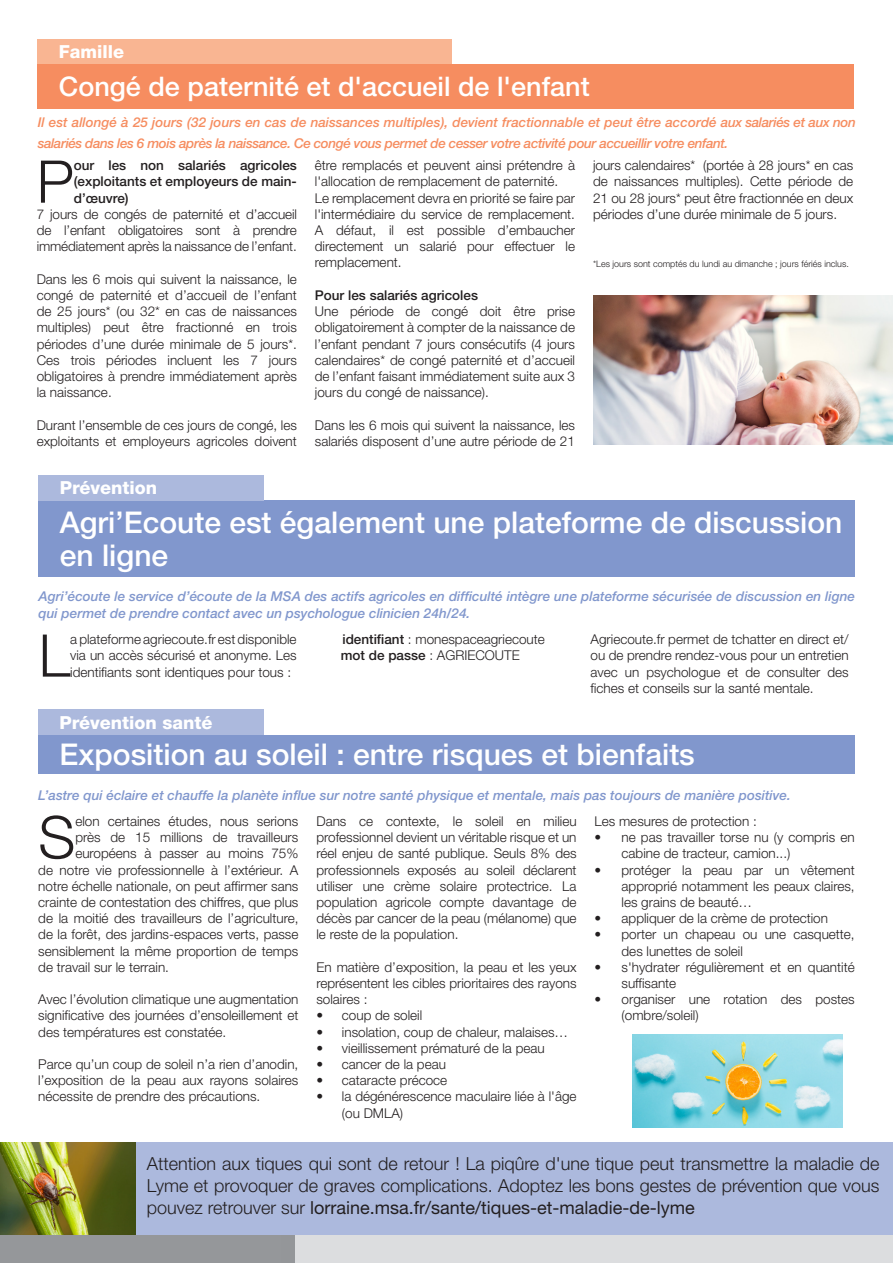
<style>
.page{position:relative;width:893px;height:1263px;background:#fff}
.page>*{position:absolute;margin:0;border:0;box-sizing:border-box;transform-origin:0 0}
.texte_article{font:300 58.95px "Helvetica Neue LT Std";color:#231f20}
.t1{font:500 30px/33px "Helvetica Neue LT Std";color:#fff}
.t2{font:500 27px "Helvetica Neue LT Std";color:#fff}
.texte_article-2{font:300 18px/21.6px "Helvetica Neue LT Std";color:#231f20;text-align:justify}
.t3{font:800 18px "Helvetica Neue LT Std";color:#fff}
.texte_article-3{font:300 13.5px/16.2px "Helvetica Neue LT Std";color:#231f20;text-align:justify}
.texte_chapeau_articl{font:italic 500 13.5px/16.5px "Helvetica Neue LT Std";color:#8197cd}
.lettrine_1er_paragra{font:italic 500 13.5px/21px "Helvetica Neue LT Std";letter-spacing:-.03em;color:#f68d60}
.t4{font:500 13.5px/16.2px "Helvetica Neue LT Std";color:#231f20;text-align:justify}
.t5{font:300 9px "Helvetica Neue LT Std";color:#231f20}
.s1{font-weight:500}
.s2{font-weight:400}
</style>
<div class="page">
<div style="left:282px;top:1234px;width:611px;height:29px;background:#dcdddf"></div>
<div style="left:0;top:1234px;width:295px;height:29px;background:#939598"></div>
<div style="left:38px;top:735px;width:817px;height:38px;background:#8197cd"></div>
<div style="left:38px;top:709px;width:226px;height:26px;background:#acb9dd"></div>
<img style="left:633px;top:1034px;width:210px;height:94px">
<div style="left:0;top:1142px;width:893px;height:92px;background:#acb9dd"></div>
<img style="left:0;top:1142px;width:135px;height:92px">
<div style="left:38px;top:39px;width:414px;height:26px;background:#f9b592"></div>
<div style="left:38px;top:65px;width:816px;height:44px;background:#f68d60"></div>
<img style="left:593px;top:296px;width:300px;height:148px">
<div style="left:39px;top:500px;width:816px;height:77px;background:#8197cd"></div>
<div style="left:39px;top:475px;width:225px;height:25px;background:#acb9dd"></div>
<p class="t3" style="left:59px;top:41px;width:67px">Famille</p>
<p class="t2" style="left:59px;top:71px;width:532px">Congé de paternité et d'accueil de l'enfant</p>
<p class="lettrine_1er_paragra" style="left:38px;top:111px;width:820px">Il est allongé à 25 jours (32 jours en cas de naissances multiples), devient fractionnable et peut être accordé aux salariés et aux non salariés dans les 6 mois après la naissance. Ce congé vous permet de cesser votre activité pour accueillir votre enfant.</p>
<p class="texte_article" style="left:37px;top:146px;width:39px">P</p>
<p class="t4" style="left:74px;top:157px;width:225px">our les non salariés agricoles (exploitants et employeurs de main&shy;d’œuvre)</p>
<p class="texte_article-3" style="left:37px;top:206px;width:262px">7 jours de congés de paternité et d’accueil de l’enfant obligatoires sont à prendre immédiatement après la naissance de l’enfant.</p>
<p class="texte_article-3" style="left:37px;top:270px;width:262px">Dans les 6 mois qui suivent la naissance, le congé de paternité et d’accueil de l’enfant de 25 jours* (ou 32* en cas de naissances multiples) peut être fractionné en trois périodes d’une durée minimale de 5 jours*.<br>Ces trois périodes incluent les 7 jours obligatoires à prendre immédiatement après la naissance.</p>
<p class="texte_article-3" style="left:37px;top:416px;width:262px">Durant l’ensemble de ces jours de congé, les exploitants et employeurs agricoles doivent</p>
<p class="texte_article-3" style="left:315px;top:157px;width:262px">être remplacés et peuvent ainsi prétendre à l'allocation de remplacement de paternité.</p>
<p class="texte_article-3" style="left:315px;top:189px;width:262px">Le remplacement devra en priorité se faire par l'intermédiaire du service de remplacement.<br>A défaut, il est possible d’embaucher directement un salarié pour effectuer le remplacement.</p>
<p class="t4" style="left:315px;top:287px;width:165px">Pour les salariés agricoles</p>
<p class="texte_article-3" style="left:315px;top:303px;width:262px">Une période de congé doit être prise obligatoirement à compter de la naissance de l’enfant pendant 7 jours consécutifs (4 jours calendaires* de congé paternité et d’accueil de l’enfant faisant immédiatement suite aux 3 jours du congé de naissance).</p>
<p class="texte_article-3" style="left:315px;top:416px;width:262px">Dans les 6 mois qui suivent la naissance, les salariés disposent d’une autre période de 21</p>
<p class="texte_article-3" style="left:593px;top:157px;width:262px">jours calendaires* (portée à 28 jours* en cas de naissances multiples). Cette période de 21 ou 28 jours* peut être fractionnée en deux périodes d’une durée minimale de 5 jours.</p>
<p class="t5" style="left:593px;top:259px;width:257px">*Les jours sont comptés du lundi au dimanche ; jours fériés inclus.</p>
<p class="t3" style="left:60px;top:477px;width:99px">Prévention</p>
<p class="t1" style="left:60px;top:505px;width:784px">Agri’Ecoute est également une plateforme de discussion en ligne</p>
<p class="texte_chapeau_articl" style="left:39px;top:588px;width:818px">Agri’écoute le service d’écoute de la MSA des actifs agricoles en difficulté intègre une plateforme sécurisée de discussion en ligne qui permet de prendre contact avec un psychologue clinicien 24h/24.</p>
<p class="texte_article" style="left:39px;top:620px;width:33px">L</p>
<p class="texte_article-3" style="left:70px;top:631px;width:228px">a plateforme agriecoute.fr est disponible via un accès sécurisé et anonyme. Les identifiants sont identiques pour tous :</p>
<p class="texte_article-3" style="left:342px;top:631px;width:204px"><span class="s1">identifiant</span> : monespaceagriecoute</p>
<p class="texte_article-3" style="left:341px;top:647px;width:180px"><span class="s1">mot de passe</span> : AGRIECOUTE</p>
<p class="t3" style="left:60px;top:712px;width:155px">Prévention santé</p>
<p class="texte_article-3" style="left:591px;top:631px;width:260px">Agriecoute.fr permet de tchatter en direct et/ ou de prendre rendez-vous pour un entretien avec un psychologue et de consulter des fiches et conseils sur la santé mentale.</p>
<p class="t1" style="left:60px;top:737px;width:637px">Exposition au soleil : entre risques et bienfaits</p>
<p class="texte_chapeau_articl" style="left:38px;top:787px;width:754px">L’astre qui éclaire et chauffe la planète influe sur notre santé physique et mentale, mais pas toujours de manière positive.</p>
<p class="texte_article" style="left:38px;top:801px;width:39px">S</p>
<p class="texte_article-3" style="left:75px;top:813px;width:225px">elon certaines études, nous serions</p>
<p class="texte_article-3" style="left:75px;top:829px;width:225px">près de 15 millions de travailleurs</p>
<p class="texte_article-3" style="left:75px;top:845px;width:225px">européens à passer au moins 75%</p>
<p class="texte_article-3" style="left:38px;top:861px;width:262px">de notre vie professionnelle à l’extérieur. A</p>
<p class="texte_article-3" style="left:38px;top:877px;width:262px">notre échelle nationale, on peut affirmer sans</p>
<p class="texte_article-3" style="left:38px;top:894px;width:262px">crainte de contestation des chiffres, que plus</p>
<p class="texte_article-3" style="left:38px;top:910px;width:262px">de la moitié des travailleurs de l’agriculture,</p>
<p class="texte_article-3" style="left:38px;top:926px;width:262px">de la forêt, des jardins-espaces verts, passe</p>
<p class="texte_article-3" style="left:38px;top:942px;width:262px">sensiblement la même proportion de temps</p>
<p class="texte_article-3" style="left:38px;top:958px;width:132px">de travail sur le terrain.</p>
<p class="texte_article-3" style="left:38px;top:991px;width:262px">Avec l’évolution climatique une augmentation significative des journées d’ensoleillement et des températures est constatée.</p>
<p class="texte_article-3" style="left:38px;top:1056px;width:262px">Parce qu’un coup de soleil n’a rien d’anodin, l’exposition de la peau aux rayons solaires nécessite de prendre des précautions.</p>
<p class="texte_article-3" style="left:316px;top:813px;width:262px">Dans ce contexte, le soleil en milieu professionnel devient un véritable risque et un réel enjeu de santé publique. Seuls 8% des professionnels exposés au soleil déclarent utiliser une crème solaire protectrice. La population agricole compte davantage de décès par cancer de la peau (mélanome) que le reste de la population.</p>
<p class="texte_article-3" style="left:316px;top:958px;width:262px">En matière d’exposition, la peau et les yeux représentent les cibles prioritaires des rayons solaires :</p>
<p class="texte_article-3" style="left:316px;top:1007px;width:107px">• coup de soleil</p>
<p class="texte_article-3" style="left:316px;top:1023px;width:253px">• insolation, coup de chaleur, malaises…</p>
<p class="texte_article-3" style="left:316px;top:1039px;width:230px">• vieillissement prématuré de la peau</p>
<p class="texte_article-3" style="left:316px;top:1056px;width:131px">• cancer de la peau</p>
<p class="texte_article-3" style="left:316px;top:1072px;width:132px">• cataracte précoce</p>
<p class="texte_article-3" style="left:342px;top:1088px;width:236px;text-indent:-26px">• la dégénérescence maculaire liée à l'âge (ou DMLA)</p>
<p class="texte_article-3" style="left:595px;top:813px;width:164px">Les mesures de protection :</p>
<p class="texte_article-3" style="left:622px;top:829px;width:235px;text-indent:-27px">• ne pas travailler torse nu (y compris en cabine de tracteur, camion...)</p>
<p class="texte_article-3" style="left:622px;top:861px;width:235px;text-indent:-27px">• protéger la peau par un vêtement approprié notamment les peaux claires, les grains de beauté…</p>
<p class="texte_article-3" style="left:595px;top:910px;width:235px">• appliquer de la crème de protection</p>
<p class="texte_article-3" style="left:622px;top:926px;width:235px;text-indent:-27px">• porter un chapeau ou une casquette, des lunettes de soleil</p>
<p class="texte_article-3" style="left:622px;top:958px;width:235px;text-indent:-27px">• s'hydrater régulièrement et en quantité suffisante</p>
<p class="texte_article-3" style="left:622px;top:991px;width:235px;text-indent:-27px">• organiser une rotation des postes (ombre/soleil)</p>
<p class="texte_article-2" style="left:147px;top:1153px;width:734px">Attention aux tiques qui sont de retour ! La piqûre d'une tique peut transmettre la maladie de Lyme et provoquer de graves complications. Adoptez les bons gestes de prévention que vous pouvez retrouver sur <span class="s2">lorraine.msa.fr/sante/tiques-et-maladie-de-lyme</span></p>
</div>
